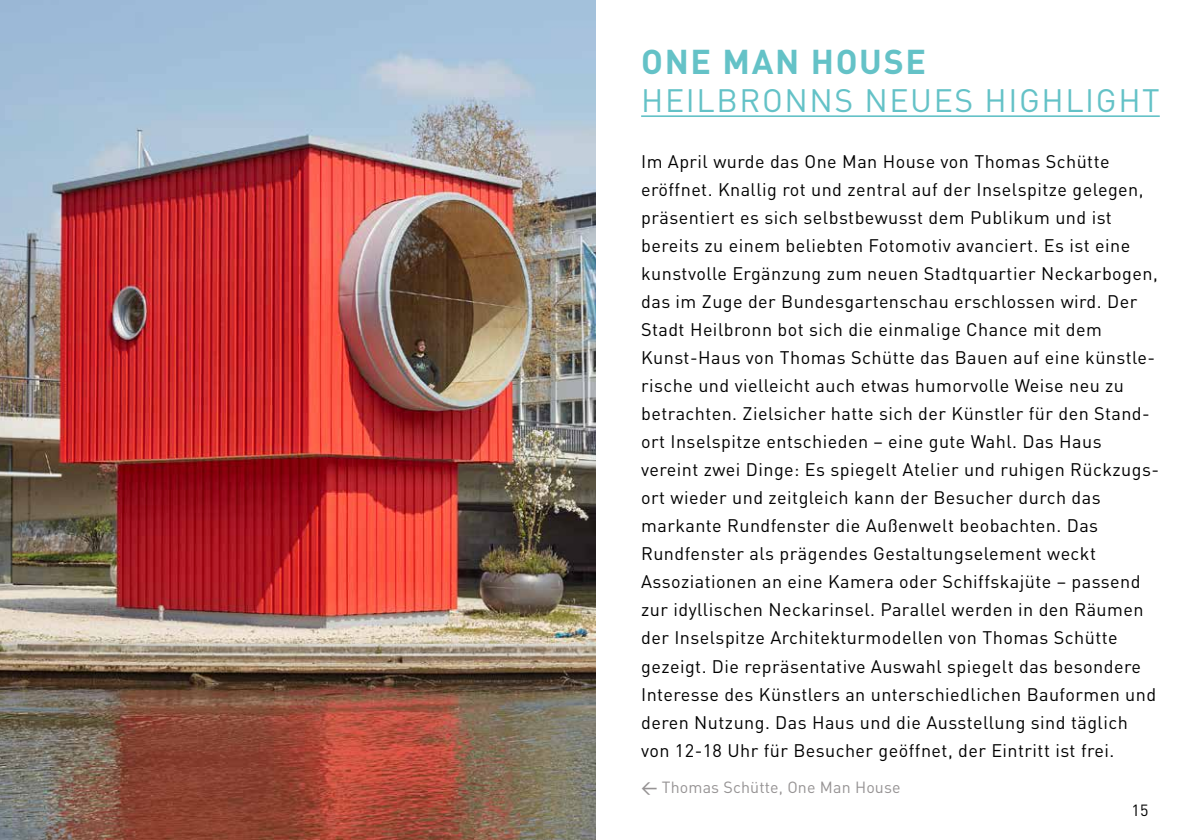
<style>
.page{position:relative;width:1191px;height:840px;background:#fff}
.page>*{position:absolute;margin:0;border:0;box-sizing:border-box;transform-origin:0 0}
.t1{font:700 34px "DIN";letter-spacing:.05em;color:#64c2c7}
.t2{font:32px "DIN";letter-spacing:.05em;color:#64c2c7}
.t3{font:18px/28px "DIN";letter-spacing:.025em;color:#000}
.t4{font:16px "DIN";letter-spacing:.01em;color:#969394}
.t5{font:16px "DIN";color:#000}
.s1{font-weight:500}
</style>
<div class="page">
<img style="left:0;top:0;width:595px;height:839px">
<hr style="left:641px;top:115px;width:518px;height:2px;background:#64c2c7">
<h1 class="t1" style="left:641px;top:39px;width:286px">ONE MAN HOUSE</h1>
<h2 class="t2" style="left:641px;top:80px;width:520px">HEILBRONNS NEUES HIGHLIGHT</h2>
<p class="t3" style="left:641px;top:147px;width:519px">Im April wurde das One Man House von Thomas Schütte eröffnet. Knallig rot und zentral auf der Inselspitze gelegen, präsentiert es sich selbstbewusst dem Publikum und ist bereits zu einem beliebten Fotomotiv avanciert. Es ist eine kunstvolle Ergänzung zum neuen Stadtquartier Neckarbogen, das im Zuge der Bundesgartenschau erschlossen wird. Der Stadt Heilbronn bot sich die einmalige Chance mit dem Kunst-Haus von Thomas Schütte das Bauen auf eine künstle&shy;rische und vielleicht auch etwas humorvolle Weise neu zu betrachten. Zielsicher hatte sich der Künstler für den Stand&shy;ort Inselspitze entschieden – eine gute Wahl. Das Haus vereint zwei Dinge: Es spiegelt Atelier und ruhigen Rückzugs&shy;ort wieder und zeitgleich kann der Besucher durch das markante Rundfenster die Außenwelt beobachten. Das Rundfenster als prägendes Gestaltungselement weckt Assoziationen an eine Kamera oder Schiffskajüte – passend zur idyllischen Neckarinsel. Parallel werden in den Räumen der Inselspitze Architekturmodellen von Thomas Schütte gezeigt. Die repräsentative Auswahl spiegelt das besondere Interesse des Künstlers an unterschiedlichen Bauformen und deren Nutzung. Das Haus und die Ausstellung sind täglich von 12-18 Uhr für Besucher geöffnet, der Eintritt ist frei.</p>
<p class="t4" style="left:641px;top:776px;width:261px"><span class="s1">&lt;</span> Thomas Schütte, One Man House</p>
<p class="t5" style="left:1131px;top:799px;width:19px">15</p>
</div>
